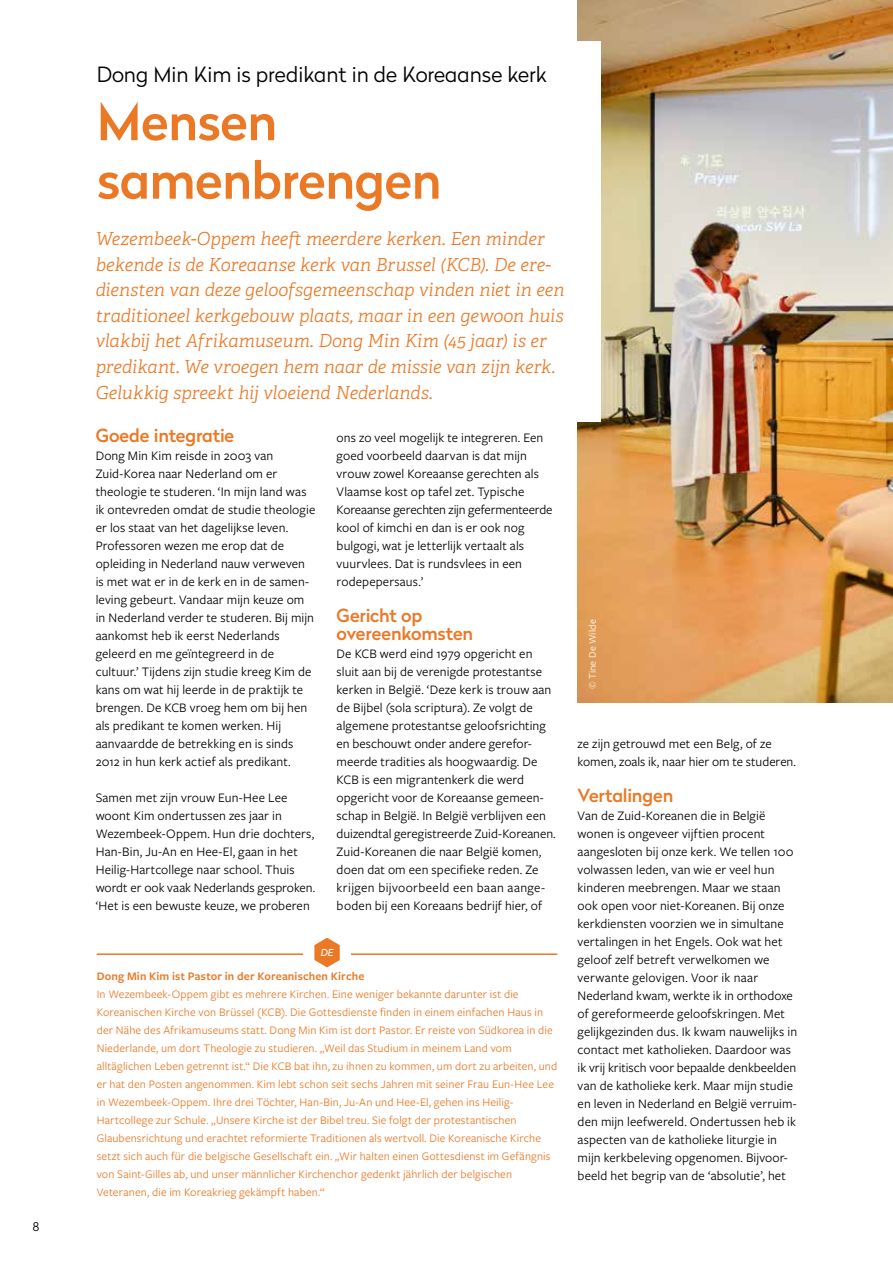
<style>
.page{position:relative;width:893px;height:1263px;background:#fff}
.page>*{position:absolute;margin:0;border:0;box-sizing:border-box;transform-origin:0 0}
.t1{font:500 51px/58.5px "Radikal";letter-spacing:-.015em;color:#eb7825}
.t2{font:300 21px "Radikal";color:#000}
.t3{font:italic 300 18px/25.5px "Adelle";color:#eb7825}
.t4{font:500 18px/18px "Radikal";letter-spacing:-.01em;color:#eb7825}
.t5{font:13.5px/18px "Freight Sans Pro";letter-spacing:.005em;color:#000}
.t6{font:12px/18px "Freight Sans Pro";letter-spacing:.01em;color:#eb7825}
.t7{font:600 12px "Freight Sans Pro";letter-spacing:.015em;color:#eb7825}
.t8{font:300 12px "Radikal";color:#000}
.t9{font:10.5px "Freight Sans Pro";letter-spacing:.015em;color:#fff}
.t10{font:italic 9.6px "Radikal";color:#fff}
</style>
<div class="page">
<img style="left:578px;top:0;width:315px;height:703px">
<div style="left:75px;top:41px;width:526px;height:381px;background:#fff"></div>
<hr style="left:97px;top:953px;width:206px;height:2px;background:#eb7825">
<hr style="left:351px;top:953px;width:206px;height:2px;background:#eb7825">
<svg style="left:314px;top:938px;width:26px;height:29px"></svg>
<p class="t8" style="left:33px;top:1218px;width:8px">8</p>
<h2 class="t2" style="left:97px;top:59px;width:451px">Dong Min Kim is predikant in de Koreaanse kerk</h2>
<h1 class="t1" style="left:97px;top:91px;width:346px">Mensen samenbrengen</h1>
<p class="t3" style="left:96px;top:227px;width:470px">Wezembeek-Oppem heeft meerdere kerken. Een minder bekende is de Koreaanse kerk van Brussel (KCB). De ere&shy;diensten van deze geloofsgemeenschap vinden niet in een traditioneel kerkgebouw plaats, maar in een gewoon huis vlakbij het Afrikamuseum. Dong Min Kim (45 jaar) is er predikant. We vroegen hem naar de missie van zijn kerk.<br>Gelukkig spreekt hij vloeiend Nederlands.</p>
<h3 class="t4" style="left:96px;top:426px;width:140px">Goede integratie</h3>
<p class="t5" style="left:96px;top:446px;width:221px">Dong Min Kim reisde in 2003 van Zuid-Korea naar Nederland om er theologie te studeren. ‘In mijn land was ik ontevreden omdat de studie theologie er los staat van het dagelijkse leven.<br>Professoren wezen me erop dat de opleiding in Nederland nauw verweven is met wat er in de kerk en in de samen&shy;leving gebeurt. Vandaar mijn keuze om in Nederland verder te studeren. Bij mijn aankomst heb ik eerst Nederlands geleerd en me geïntegreerd in de cultuur.’ Tijdens zijn studie kreeg Kim de kans om wat hij leerde in de praktijk te brengen. De KCB vroeg hem om bij hen als predikant te komen werken. Hij aanvaardde de betrekking en is sinds 2012 in hun kerk actief als predikant.</p>
<p class="t5" style="left:96px;top:788px;width:221px">Samen met zijn vrouw Eun-Hee Lee woont Kim ondertussen zes jaar in Wezembeek-Oppem. Hun drie dochters, Han-Bin, Ju-An en Hee-El, gaan in het Heilig-Hartcollege naar school. Thuis wordt er ook vaak Nederlands gesproken. ‘Het is een bewuste keuze, we proberen</p>
<p class="t5" style="left:337px;top:428px;width:217px">ons zo veel mogelijk te integreren. Een goed voorbeeld daarvan is dat mijn vrouw zowel Koreaanse gerechten als Vlaamse kost op tafel zet. Typische Koreaanse gerechten zijn gefermenteerde kool of kimchi en dan is er ook nog bulgogi, wat je letterlijk vertaalt als vuurvlees. Dat is rundsvlees in een rodepepersaus.’</p>
<h3 class="t4" style="left:337px;top:606px;width:138px">Gericht op overeenkomsten</h3>
<p class="t5" style="left:337px;top:644px;width:221px">De KCB werd eind 1979 opgericht en sluit aan bij de verenigde protestantse kerken in België. ‘Deze kerk is trouw aan de Bijbel (sola scriptura). Ze volgt de algemene protestantse geloofsrichting en beschouwt onder andere gerefor&shy;meerde tradities als hoogwaardig. De KCB is een migrantenkerk die werd opgericht voor de Koreaanse gemeen&shy;schap in België. In België verblijven een duizendtal geregistreerde Zuid-Koreanen.<br>Zuid-Koreanen die naar België komen, doen dat om een specifieke reden. Ze krijgen bijvoorbeeld een baan aange&shy;boden bij een Koreaans bedrijf hier, of</p>
<p class="t10" style="left:321px;top:946px;width:14px">DE</p>
<p class="t7" style="left:97px;top:968px;width:269px">Dong Min Kim ist Pastor in der Koreanischen Kirche</p>
<p class="t6" style="left:97px;top:984px;width:462px">In Wezembeek-Oppem gibt es mehrere Kirchen. Eine weniger bekannte darunter ist die Koreanischen Kirche von Brüssel (KCB). Die Gottesdienste finden in einem einfachen Haus in der Nähe des Afrikamuseums statt. Dong Min Kim ist dort Pastor. Er reiste von Südkorea in die Niederlande, um dort Theologie zu studieren. „Weil das Studium in meinem Land vom alltäglichen Leben getrennt ist.“ Die KCB bat ihn, zu ihnen zu kommen, um dort zu arbeiten, und er hat den Posten angenommen. Kim lebt schon seit sechs Jahren mit seiner Frau Eun-Hee Lee in Wezembeek-Oppem. Ihre drei Töchter, Han-Bin, Ju-An und Hee-El, gehen ins Heilig-Hartcollege zur Schule. „Unsere Kirche ist der Bibel treu. Sie folgt der protestantischen Glaubensrichtung und erachtet reformierte Traditionen als wertvoll. Die Koreanische Kirche setzt sich auch für die belgische Gesellschaft ein. „Wir halten einen Gottesdienst im Gefängnis von Saint-Gilles ab, und unser männlicher Kirchenchor gedenkt jährlich der belgischen Veteranen, die im Koreakrieg gekämpft haben.“</p>
<p class="t9" style="left:585px;top:689px;width:72px;rotate:-90deg">© Tine De Wilde</p>
<p class="t5" style="left:578px;top:734px;width:220px">ze zijn getrouwd met een Belg, of ze komen, zoals ik, naar hier om te studeren.</p>
<h3 class="t4" style="left:578px;top:786px;width:97px">Vertalingen</h3>
<p class="t5" style="left:578px;top:806px;width:221px">Van de Zuid-Koreanen die in België wonen is ongeveer vijftien procent aangesloten bij onze kerk. We tellen 100 volwassen leden, van wie er veel hun kinderen meebrengen. Maar we staan ook open voor niet-Koreanen. Bij onze kerkdiensten voorzien we in simultane vertalingen in het Engels. Ook wat het geloof zelf betreft verwelkomen we verwante gelovigen. Voor ik naar Nederland kwam, werkte ik in orthodoxe of gereformeerde geloofskringen. Met gelijkgezinden dus. Ik kwam nauwelijks in contact met katholieken. Daardoor was ik vrij kritisch voor bepaalde denkbeelden van de katholieke kerk. Maar mijn studie en leven in Nederland en België verruim&shy;den mijn leefwereld. Ondertussen heb ik aspecten van de katholieke liturgie in mijn kerkbeleving opgenomen. Bijvoor&shy;beeld het begrip van de ‘absolutie’, het</p>
</div>
